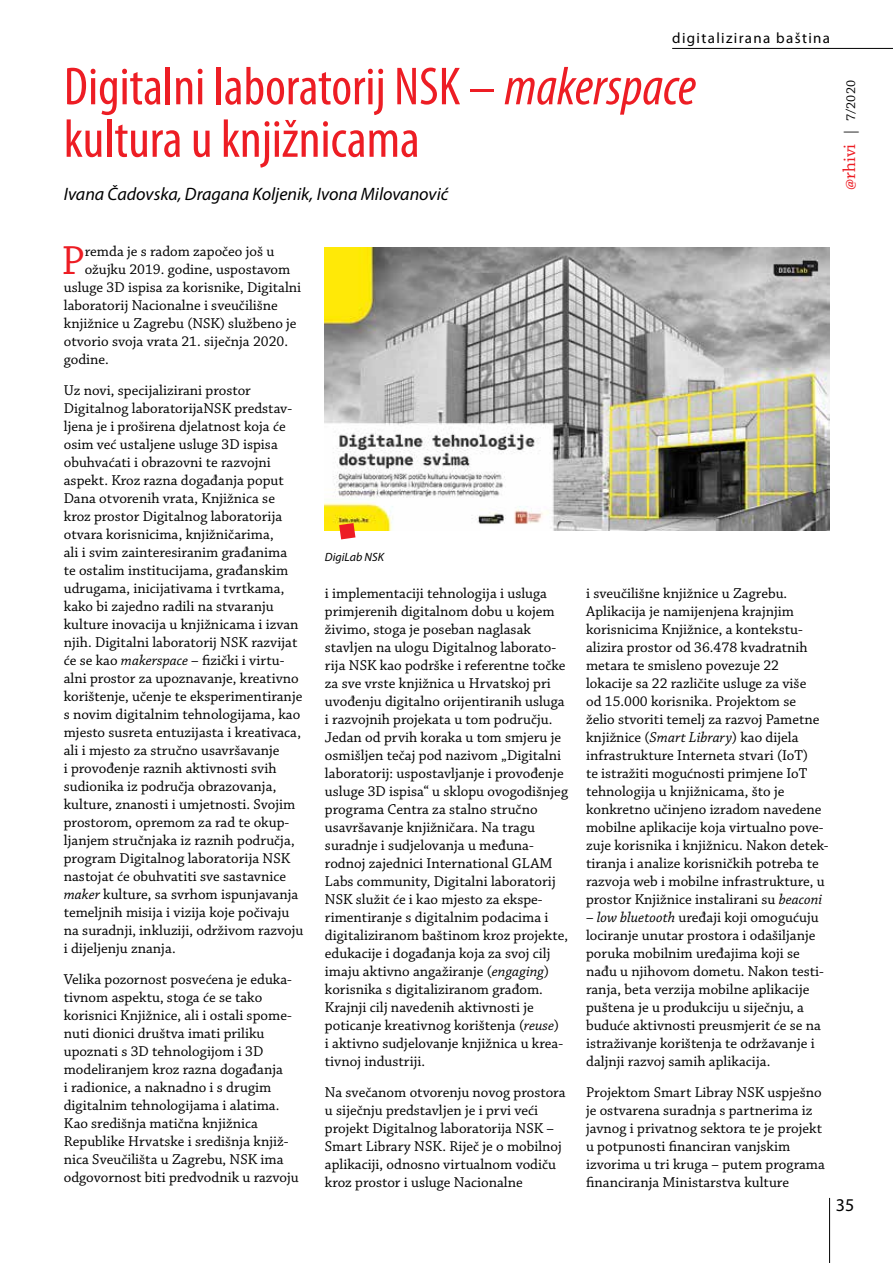
<style>
.page{position:relative;width:893px;height:1263px;background:#fff}
.page>*{position:absolute;margin:0;border:0;box-sizing:border-box;transform-origin:0 0}
.t1{font:condensed 54px/52.5px "Myriad Pro";color:#ed1d24}
.t2{font:42.75px "Chaparral Pro";color:#ed1d24}
.t3{font:italic 18px "Myriad Pro";color:#000}
.t4{font:18px "Chaparral Pro";color:#ed1d24}
.t5{font:18px "Myriad Pro";color:#000}
.t6{font:15px/18px "Chaparral Pro";color:#000}
.t7{font:15px "Myriad Pro";letter-spacing:.09em;color:#000}
.t8{font:italic 12px "Myriad Pro";color:#000}
.s1{font-style:italic}
.s2{font-size:15px;color:#000}
.s3{font-size:13.5px;color:#000}
</style>
<div class="page">
<img style="left:325px;top:247px;width:504px;height:284px">
<svg style="left:339px;top:523px;width:16px;height:16px"></svg>
<hr style="left:829px;top:1198px;width:1px;height:65px;background:#000">
<hr style="left:672px;top:48px;width:221px;height:1px;background:#000">
<p class="t7" style="left:672px;top:29px;width:159px">digitalizirana baština</p>
<h1 class="t1" style="left:64px;top:60px;width:634px">Digitalni laboratorij NSK – <span class="s1">makerspace </span>kultura u knjižnicama</h1>
<p class="t3" style="left:64px;top:182px;width:386px">Ivana Čadovska, Dragana Koljenik, Ivona Milovanović</p>
<p class="t4" style="left:840px;top:190px;width:111px;rotate:-90deg">@rhivi <span class="s2">|</span> <span class="s3">7/2020</span></p>
<h2 class="t2" style="left:61px;top:237px;width:25px">P</h2>
<p class="t6" style="left:85px;top:243px;width:191px">remda je s radom započeo još u</p>
<p class="t6" style="left:85px;top:261px;width:207px">ožujku 2019. godine, uspostavom</p>
<p class="t6" style="left:64px;top:279px;width:239px">usluge 3D ispisa za korisnike, Digitalni</p>
<p class="t6" style="left:64px;top:297px;width:216px">laboratorij Nacionalne i sveučilišne</p>
<p class="t6" style="left:64px;top:315px;width:234px">knjižnice u Zagrebu (NSK) službeno je</p>
<p class="t6" style="left:64px;top:333px;width:226px">otvorio svoja vrata 21. siječnja 2020.</p>
<p class="t6" style="left:64px;top:351px;width:47px">godine.</p>
<p class="t6" style="left:64px;top:382px;width:241px">Uz novi, specijalizirani prostor Digitalnog laboratorijaNSK predstav&shy;ljena je i proširena djelatnost koja će osim već ustaljene usluge 3D ispisa obuhvaćati i obrazovni te razvojni aspekt. Kroz razna događanja poput Dana otvorenih vrata, Knjižnica se kroz prostor Digitalnog laboratorija otvara korisnicima, knjižničarima,<br>ali i svim zainteresiranim građanima<br>te ostalim institucijama, građanskim udrugama, inicijativama i tvrtkama, kako bi zajedno radili na stvaranju kulture inovacija u knjižnicama i izvan njih. Digitalni laboratorij NSK razvijat će se kao <span class="s1">makerspace</span> – fizički i virtu&shy;alni prostor za upoznavanje, kreativno korištenje, učenje te eksperimentiranje s novim digitalnim tehnologijama, kao mjesto susreta entuzijasta i kreativaca, ali i mjesto za stručno usavršavanje<br>i provođenje raznih aktivnosti svih sudionika iz područja obrazovanja, kulture, znanosti i umjetnosti. Svojim prostorom, opremom za rad te okup&shy;ljanjem stručnjaka iz raznih područja, program Digitalnog laboratorija NSK nastojat će obuhvatiti sve sastavnice <span class="s1">maker</span> kulture, sa svrhom ispunjavanja temeljnih misija i vizija koje počivaju na suradnji, inkluziji, održivom razvoju i dijeljenju znanja.</p>
<p class="t6" style="left:64px;top:970px;width:237px">Velika pozornost posvećena je eduka&shy;tivnom aspektu, stoga će se tako korisnici Knjižnice, ali i ostali spome&shy;nuti dionici društva imati priliku upoznati s 3D tehnologijom i 3D modeliranjem kroz razna događanja<br>i radionice, a naknadno i s drugim digitalnim tehnologijama i alatima.<br>Kao središnja matična knjižnica Republike Hrvatske i središnja knjiž&shy;nica Sveučilišta u Zagrebu, NSK ima odgovornost biti predvodnik u razvoju</p>
<p class="t8" style="left:325px;top:550px;width:60px">DigiLab NSK</p>
<p class="t6" style="left:325px;top:585px;width:245px">i implementaciji tehnologija i usluga primjerenih digitalnom dobu u kojem živimo, stoga je poseban naglasak stavljen na ulogu Digitalnog laborato&shy;rija NSK kao podrške i referentne točke za sve vrste knjižnica u Hrvatskoj pri uvođenju digitalno orijentiranih usluga i razvojnih projekata u tom području.<br>Jedan od prvih koraka u tom smjeru je osmišljen tečaj pod nazivom „Digitalni laboratorij: uspostavljanje i provođenje usluge 3D ispisa“ u sklopu ovogodišnjeg programa Centra za stalno stručno usavršavanje knjižničara. Na tragu suradnje i sudjelovanja u međuna&shy;rodnoj zajednici International GLAM Labs community, Digitalni laboratorij NSK služit će i kao mjesto za ekspe&shy;rimentiranje s digitalnim podacima i digitaliziranom baštinom kroz projekte, edukacije i događanja koja za svoj cilj imaju aktivno angažiranje (<span class="s1">engaging</span>) korisnika s digitaliziranom građom.<br>Krajnji cilj navedenih aktivnosti je poticanje kreativnog korištenja (<span class="s1">reuse</span>)<br>i aktivno sudjelovanje knjižnica u krea&shy;tivnoj industriji.</p>
<p class="t6" style="left:325px;top:1083px;width:242px">Na svečanom otvorenju novog prostora u siječnju predstavljen je i prvi veći projekt Digitalnog laboratorija NSK – Smart Library NSK. Riječ je o mobilnoj aplikaciji, odnosno virtualnom vodiču kroz prostor i usluge Nacionalne</p>
<p class="t6" style="left:586px;top:585px;width:244px">i sveučilišne knjižnice u Zagrebu.<br>Aplikacija je namijenjena krajnjim korisnicima Knjižnice, a kontekstu&shy;alizira prostor od 36.478 kvadratnih metara te smisleno povezuje 22 lokacije sa 22 različite usluge za više<br>od 15.000 korisnika. Projektom se želio stvoriti temelj za razvoj Pametne knjižnice (<span class="s1">Smart Library</span>) kao dijela infrastrukture Interneta stvari (IoT)<br>te istražiti mogućnosti primjene IoT tehnologija u knjižnicama, što je konkretno učinjeno izradom navedene mobilne aplikacije koja virtualno pove&shy;zuje korisnika i knjižnicu. Nakon detek&shy;tiranja i analize korisničkih potreba te razvoja web i mobilne infrastrukture, u prostor Knjižnice instalirani su <span class="s1">beaconi</span></p>
<p class="t6" style="left:586px;top:909px;width:239px">– <span class="s1">low bluetooth</span> uređaji koji omogućuju lociranje unutar prostora i odašiljanje poruka mobilnim uređajima koji se nađu u njihovom dometu. Nakon testi&shy;ranja, beta verzija mobilne aplikacije puštena je u produkciju u siječnju, a buduće aktivnosti preusmjerit će se na istraživanje korištenja te održavanje i daljnji razvoj samih aplikacija.</p>
<p class="t6" style="left:586px;top:1083px;width:240px">Projektom Smart Libray NSK uspješno je ostvarena suradnja s partnerima iz javnog i privatnog sektora te je projekt u potpunosti financiran vanjskim izvorima u tri kruga – putem programa financiranja Ministarstva kulture</p>
<p class="t5" style="left:836px;top:1194px;width:20px">35</p>
</div>
